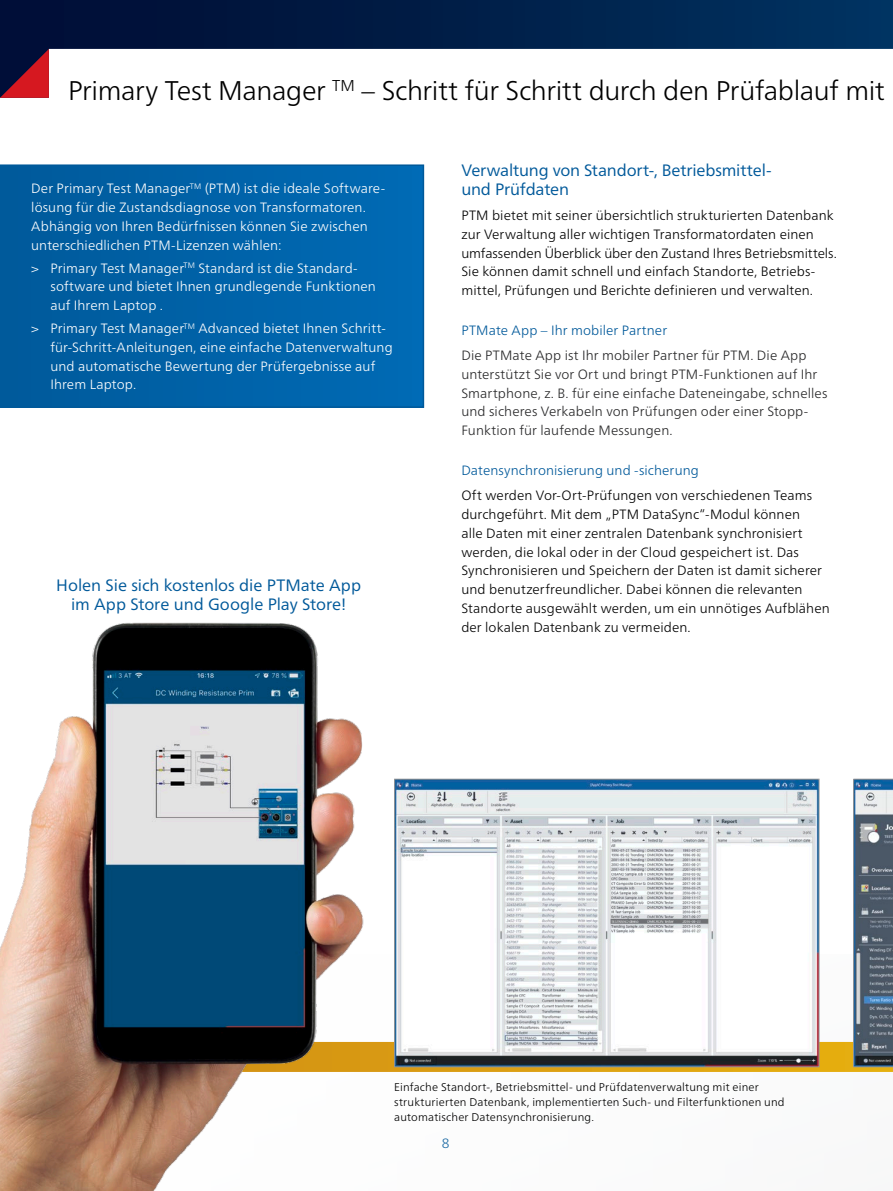
<style>
.page{position:relative;width:893px;height:1191px;background:#fff}
.page>*{position:absolute;margin:0;border:0;box-sizing:border-box;transform-origin:0 0}
.Content_-_Page_Headl{font:300 27px "Frutiger Neue LTW1 G";letter-spacing:-.015em;color:#000}
.Content_-_Headline_1{font:16.5px/18.8px "Frutiger Neue LTW1 G";letter-spacing:-.005em;color:#00599a}
.Content_-_Normal{font:300 13.5px/18.8px "Frutiger Neue LTW1 G";letter-spacing:.005em;color:#000}
.Content_-_Normal-2{font:300 13.5px/18.8px "Frutiger Neue LTW1 G";letter-spacing:.01em;color:#fff}
.Content_-_Normal-3{font:300 13.5px/18.8px "Frutiger Neue LTW1 G";letter-spacing:.01em;color:#282829}
.Content_-_Headline_2{font:300 13.5px "Frutiger Neue LTW1 G";letter-spacing:.005em;color:#00599a}
.Picture_-_Descriptio{font:300 11.25px/15px "Frutiger Neue LTW1 G";letter-spacing:.015em;color:#000}
</style>
<div class="page">
<svg style="left:0;top:0;width:893px;height:49px;background:#001e49"></svg>
<svg style="left:0;top:49px;width:49px;height:49px;background:#6a132c"></svg>
<svg style="left:0;top:164px;width:424px;height:244px;background:#0062a7"></svg>
<div style="left:0;top:954px;width:893px;height:237px;background:#fbfbfb"></div>
<svg style="left:385px;top:1042px;width:508px;height:30px;background:#dca518"></svg>
<svg style="left:394px;top:778px;width:426px;height:289px"></svg>
<svg style="left:853px;top:779px;width:40px;height:288px;background:#657382"></svg>
<img style="left:0;top:622px;width:385px;height:569px">
<p class="Content_-_Page_Headl" style="left:68px;top:74px;width:818px">Primary Test Manager <sup>TM</sup> – Schritt für Schritt durch den Prüfablauf mit</p>
<p class="Content_-_Normal-2" style="left:31px;top:179px;width:355px">Der Primary Test Manager<sup>TM</sup> (PTM) ist die ideale Software&shy;lösung für die Zustandsdiagnose von Transformatoren.<br>Abhängig von Ihren Bedürfnissen können Sie zwischen unterschiedlichen PTM-Lizenzen wählen:</p>
<p class="Content_-_Normal-2" style="left:50px;top:258px;width:327px;text-indent:-19px">&gt; Primary Test Manager<sup>TM</sup> Standard ist die Standard&shy;software und bietet Ihnen grundlegende Funktionen auf Ihrem Laptop .</p>
<p class="Content_-_Normal-2" style="left:50px;top:319px;width:344px;text-indent:-19px">&gt; Primary Test Manager<sup>TM</sup> Advanced bietet Ihnen Schritt&shy;für-Schritt-Anleitungen, eine einfache Datenverwaltung und automatische Bewertung der Prüfergebnisse auf Ihrem Laptop.</p>
<p class="Content_-_Headline_1" style="left:56px;top:576px;width:306px;text-align:center">Holen Sie sich kostenlos die PTMate App im App Store und Google Play Store!</p>
<p class="Content_-_Headline_1" style="left:461px;top:161px;width:312px">Verwaltung von Standort-, Betriebsmittel&shy;und Prüfdaten</p>
<p class="Content_-_Normal" style="left:461px;top:206px;width:377px">PTM bietet mit seiner übersichtlich strukturierten Datenbank zur Verwaltung aller wichtigen Transformatordaten einen umfassenden Überblick über den Zustand Ihres Betriebsmittels.<br>Sie können damit schnell und einfach Standorte, Betriebs&shy;mittel, Prüfungen und Berichte definieren und verwalten.</p>
<p class="Content_-_Headline_2" style="left:461px;top:322px;width:207px">PTMate App – Ihr mobiler Partner</p>
<p class="Content_-_Normal-3" style="left:461px;top:346px;width:368px">Die PTMate App ist Ihr mobiler Partner für PTM. Die App unterstützt Sie vor Ort und bringt PTM-Funktionen auf Ihr Smartphone, z. B. für eine einfache Dateneingabe, schnelles und sicheres Verkabeln von Prüfungen oder einer Stopp-Funktion für laufende Messungen.</p>
<p class="Content_-_Headline_2" style="left:461px;top:462px;width:239px">Datensynchronisierung und -sicherung</p>
<p class="Content_-_Normal" style="left:461px;top:486px;width:370px">Oft werden Vor-Ort-Prüfungen von verschiedenen Teams durchgeführt. Mit dem „PTM DataSync“-Modul können<br>alle Daten mit einer zentralen Datenbank synchronisiert werden, die lokal oder in der Cloud gespeichert ist. Das Synchronisieren und Speichern der Daten ist damit sicherer und benutzerfreundlicher. Dabei können die relevanten Standorte ausgewählt werden, um ein unnötiges Aufblähen der lokalen Datenbank zu vermeiden.</p>
<p class="Picture_-_Descriptio" style="left:394px;top:1079px;width:392px">Einfache Standort-, Betriebsmittel- und Prüfdatenverwaltung mit einer strukturierten Datenbank, implementierten Such- und Filterfunktionen und automatischer Datensynchronisierung.</p>
<p class="Content_-_Headline_2" style="left:442px;top:1135px;width:9px">8</p>
</div>
